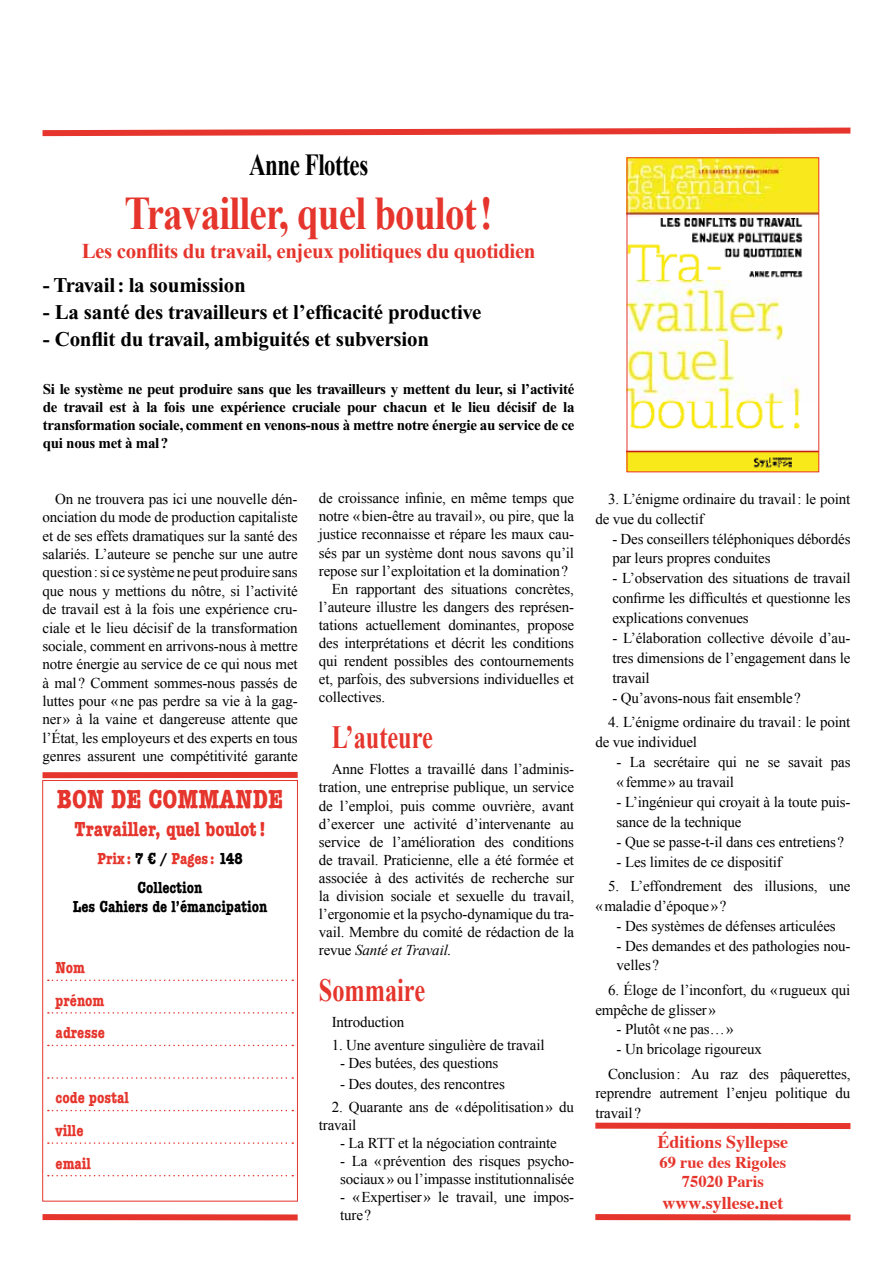
<style>
.page{position:relative;width:893px;height:1263px;background:#fff}
.page>*{position:absolute;margin:0;border:0;box-sizing:border-box;transform-origin:0 0}
.t1{font:700 46.8px "Times New Roman";letter-spacing:-.02em;color:#e5352c;scale:.83 1}
.t2{font:700 32.4px "Times New Roman";color:#e5352c;scale:.75 1}
.t3{font:700 30.6px "Times New Roman";letter-spacing:-.02em;color:#000;scale:.75 1}
.t4{font:700 condensed 27px "American Typewriter";color:#e5352c}
.t5{font:700 21px "Times New Roman";letter-spacing:-.01em;color:#000}
.t6{font:700 21px "Times New Roman";letter-spacing:-.02em;color:#e5352c}
.t7{font:700 condensed 21px "American Typewriter";color:#e5352c}
.t8{font:700 18px "Times";color:#e5352c}
.t9{font:700 condensed 16.5px/28.3px "American Typewriter";color:#000;text-align:center}
.t10{font:700 condensed 16.5px/32.5px "American Typewriter";color:#e5352c}
.t11{font:700 16.5px/19.8px "Times";color:#e5352c;text-align:center}
.t12{font:15px/18.5px "Times New Roman";letter-spacing:-.01em;color:#000}
.t13{font:700 15px/18px "Times New Roman";letter-spacing:-.02em;color:#000;text-align:justify}
.s1{font-style:italic}
.s2{color:#e5352c}
</style>
<div class="page">
<div style="left:43px;top:1214px;width:255px;height:6px;background:#e5352c"></div>
<div style="left:43px;top:772px;width:255px;height:6px;background:#e5352c"></div>
<svg style="left:48px;top:979px;width:245px;height:2px"></svg>
<svg style="left:48px;top:1012px;width:245px;height:2px"></svg>
<svg style="left:48px;top:1045px;width:245px;height:1px"></svg>
<svg style="left:48px;top:1077px;width:245px;height:2px"></svg>
<svg style="left:48px;top:1110px;width:245px;height:1px"></svg>
<svg style="left:48px;top:1142px;width:245px;height:2px"></svg>
<svg style="left:48px;top:1175px;width:245px;height:1px"></svg>
<div style="left:43px;top:780px;width:255px;height:421px;border:1px solid #e5352c"></div>
<svg style="left:42px;top:127px;width:809px;height:10px"></svg>
<img style="left:629px;top:160px;width:188px;height:310px">
<div style="left:595px;top:1123px;width:255px;height:6px;background:#e5352c"></div>
<div style="left:595px;top:1214px;width:255px;height:6px;background:#e5352c"></div>
<h3 class="t3" style="left:249px;top:143px;width:160px">Anne Flottes</h3>
<h1 class="t1" style="left:124px;top:181px;width:446px">Travailler, quel boulot!</h1>
<h3 class="t6" style="left:82px;top:237px;width:455px">Les conflits du travail, enjeux politiques du quotidien</h3>
<h3 class="t5" style="left:43px;top:273px;width:204px">- Travail: la soumission</h3>
<h3 class="t5" style="left:43px;top:300px;width:440px">- La santé des travailleurs et l’efficacité productive</h3>
<h3 class="t5" style="left:43px;top:328px;width:388px">- Conflit du travail, ambiguités et subversion</h3>
<p class="t13" style="left:43px;top:380px;width:533px">Si le système ne peut produire sans que les travailleurs y mettent du leur, si l’activité de travail est à la fois une expérience cruciale pour chacun et le lieu décisif de la transformation sociale, comment en venons-nous à mettre notre énergie au service de ce qui nous met à mal?</p>
<p class="t12" style="left:43px;top:489px;width:257px;text-align:justify;text-indent:13px">On ne trouvera pas ici une nouvelle dén&shy;onciation du mode de production capitaliste et de ses effets dramatiques sur la santé des salariés. L’auteure se penche sur une autre question: si ce système ne peut produire sans que nous y mettions du nôtre, si l’activité de travail est à la fois une expérience cru&shy;ciale et le lieu décisif de la transformation sociale, comment en arrivons-nous à mettre notre énergie au service de ce qui nous met à mal? Comment sommes-nous passés de luttes pour «ne pas perdre sa vie à la gag&shy;ner» à la vaine et dangereuse attente que l’État, les employeurs et des experts en tous genres assurent une compétitivité garante</p>
<p class="t12" style="left:319px;top:489px;width:257px">de croissance infinie, en même temps que</p>
<p class="t12" style="left:319px;top:507px;width:257px">notre «bien-être au travail», ou pire, que la</p>
<p class="t12" style="left:319px;top:525px;width:257px">justice reconnaisse et répare les maux cau-</p>
<p class="t12" style="left:319px;top:543px;width:257px">sés par un système dont nous savons qu’il</p>
<p class="t12" style="left:319px;top:561px;width:251px">repose sur l’exploitation et la domination?</p>
<p class="t12" style="left:332px;top:579px;width:244px">En rapportant des situations concrètes,</p>
<p class="t12" style="left:319px;top:597px;width:257px">l’auteure illustre les dangers des représen-</p>
<p class="t12" style="left:319px;top:615px;width:257px">tations actuellement dominantes, propose</p>
<p class="t12" style="left:319px;top:634px;width:257px">des interprétations et décrit les conditions</p>
<p class="t12" style="left:319px;top:652px;width:257px">qui rendent possibles des contournements</p>
<p class="t12" style="left:319px;top:670px;width:257px">et, parfois, des subversions individuelles et</p>
<p class="t12" style="left:319px;top:688px;width:68px">collectives.</p>
<h2 class="t2" style="left:332px;top:714px;width:137px">L’auteure</h2>
<p class="t12" style="left:319px;top:760px;width:257px;text-align:justify;text-indent:13px">Anne Flottes a travaillé dans l’adminis&shy;tration, une entreprise publique, un service de l’emploi, puis comme ouvrière, avant d’exercer une activité d’intervenante au service de l’amélioration des conditions de travail. Praticienne, elle a été formée et associée à des activités de recherche sur la division sociale et sexuelle du travail, l’ergonomie et la psycho-dynamique du tra&shy;vail. Membre du comité de rédaction de la revue <span class="s1">Santé et Travail.</span></p>
<h2 class="t2" style="left:319px;top:967px;width:143px">Sommaire</h2>
<p class="t12" style="left:332px;top:1013px;width:74px">Introduction</p>
<p class="t12" style="left:332px;top:1035px;width:214px">1. Une aventure singulière de travail</p>
<p class="t12" style="left:340px;top:1053px;width:160px">- Des butées, des questions</p>
<p class="t12" style="left:340px;top:1075px;width:166px">- Des doutes, des rencontres</p>
<p class="t12" style="left:319px;top:1097px;width:257px;text-indent:13px">2. Quarante ans de «dépolitisation» du travail</p>
<p class="t12" style="left:340px;top:1133px;width:218px">- La RTT et la négociation contrainte</p>
<p class="t12" style="left:340px;top:1152px;width:235px">- La «prévention des risques psycho&shy;sociaux» ou l’impasse institutionnalisée</p>
<p class="t12" style="left:340px;top:1188px;width:235px">- «Expertiser» le travail, une impos&shy;ture?</p>
<h3 class="t4" style="left:57px;top:777px;width:228px">BON DE COMMANDE</h3>
<h3 class="t7" style="left:75px;top:812px;width:192px">Travailler, quel boulot!</h3>
<p class="t9" style="left:97px;top:844px;width:147px"><span class="s2">Prix :</span> 7 € / <span class="s2">Pages :</span> 148<br>Collection</p>
<p class="t9" style="left:73px;top:892px;width:196px">Les Cahiers de l’émancipation</p>
<p class="t10" style="left:56px;top:951px;width:51px">Nom prénom adresse</p>
<p class="t10" style="left:56px;top:1081px;width:75px">code postal ville<br>email</p>
<p class="t12" style="left:595px;top:488px;width:257px;line-height:20px;text-indent:13px">3. L’énigme ordinaire du travail: le point de vue du collectif</p>
<p class="t12" style="left:612px;top:528px;width:240px;line-height:20px">- Des conseillers téléphoniques débordés par leurs propres conduites</p>
<p class="t12" style="left:612px;top:568px;width:240px;line-height:20px;text-align:justify">- L’observation des situations de travail confirme les difficultés et questionne les explications convenues</p>
<p class="t12" style="left:612px;top:628px;width:240px;line-height:20px;text-align:justify">- L’élaboration collective dévoile d’au&shy;tres dimensions de l’engagement dans le travail</p>
<p class="t12" style="left:612px;top:688px;width:190px">- Qu’avons-nous fait ensemble?</p>
<p class="t12" style="left:595px;top:712px;width:257px;line-height:20px;text-indent:13px">4. L’énigme ordinaire du travail: le point de vue individuel</p>
<p class="t12" style="left:617px;top:752px;width:235px;line-height:20px">- La secrétaire qui ne se savait pas «femme» au travail</p>
<p class="t12" style="left:617px;top:791px;width:235px;line-height:20px">- L’ingénieur qui croyait à la toute puis&shy;sance de la technique</p>
<p class="t12" style="left:617px;top:832px;width:229px">- Que se passe-t-il dans ces entretiens?</p>
<p class="t12" style="left:617px;top:852px;width:167px">- Les limites de ce dispositif</p>
<p class="t12" style="left:595px;top:875px;width:257px;line-height:20px;text-indent:13px">5. L’effondrement des illusions, une «maladie d’époque»?</p>
<p class="t12" style="left:617px;top:916px;width:221px">- Des systèmes de défenses articulées</p>
<p class="t12" style="left:617px;top:935px;width:235px;line-height:20px">- Des demandes et des pathologies nou&shy;velles?</p>
<p class="t12" style="left:595px;top:979px;width:257px;line-height:20px;text-indent:13px">6. Éloge de l’inconfort, du «rugueux qui empêche de glisser»</p>
<p class="t12" style="left:617px;top:1020px;width:119px">- Plutôt «ne pas…»</p>
<p class="t12" style="left:608px;top:1037px;width:244px;line-height:24.2px;text-indent:9px">- Un bricolage rigoureux<br>Conclusion: Au raz des pâquerettes,</p>
<p class="t12" style="left:595px;top:1083px;width:257px;line-height:20px">reprendre autrement l’enjeu politique du travail?</p>
<p class="t8" style="left:658px;top:1130px;width:132px">Éditions Syllepse</p>
<p class="t11" style="left:659px;top:1151px;width:128px">69 rue des Rigoles<br>75020 Paris</p>
<p class="t8" style="left:662px;top:1192px;width:122px">www.syllese.net</p>
</div>
